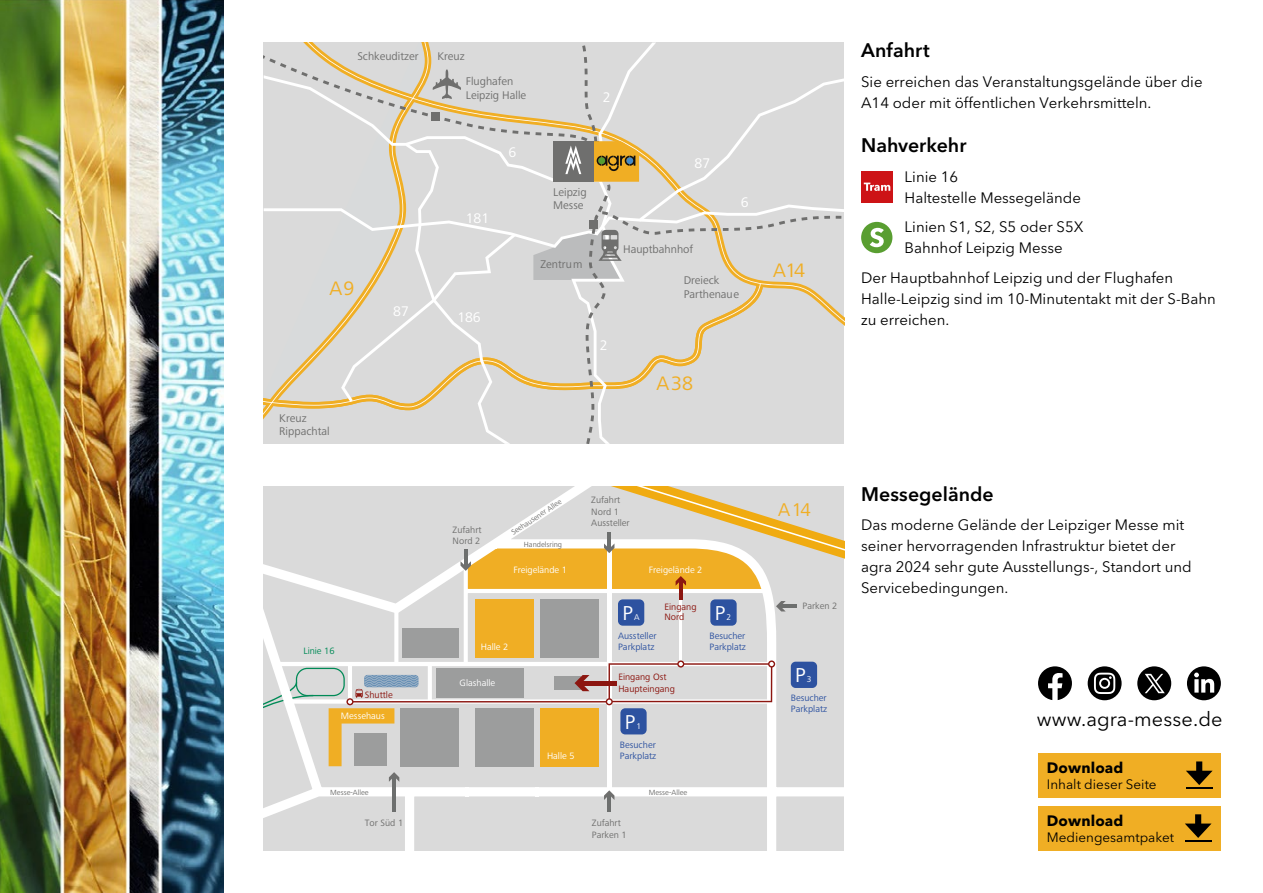
<style>
.page{position:relative;width:1263px;height:893px;background:#fff}
.page>*{position:absolute;margin:0;border:0;box-sizing:border-box;transform-origin:0 0}
.t1{font:20.85px "Frutiger Next Pro";color:#fff}
.t2{font:20.25px "Frutiger Next Pro";color:#f0ae24}
.t3{font:19.95px "Avenir Next LT Pro";letter-spacing:.005em;color:#000}
.t4{font:600 19.5px "Avenir Next LT Pro";color:#000}
.t5{font:19.05px "Frutiger Next Pro";color:#f0ae24}
.t6{font:15px/21px "Avenir Next LT Pro";color:#000}
.Fließtext{font:700 15px "Avenir Next LT Pro";letter-spacing:.01em;color:#000}
.t7{font:14.4px "Frutiger Next Pro";color:#fff}
.Fließtext-2{font:13.5px "Avenir Next LT Pro";color:#000}
.t8{font:11.55px/13.8px "Frutiger Next Pro";color:#6f6f6e}
.t9{font:9.6px/11.4px "Frutiger Next Pro";color:#2d52a0}
.t10{font:9.6px/11.4px "Frutiger Next Pro";color:#6f6f6e}
.t11{font:9.6px "Frutiger Next Pro";color:#fff}
.t12{font:9.6px/11.4px "Frutiger Next Pro";color:#8c1610}
.t13{font:9.6px "Frutiger Next Pro";color:#008a56}
.t14{font:8.7px "Frutiger Next Pro";color:#fff}
.t15{font:8.55px "Frutiger Next Pro";color:#fff}
.t16{font:7.65px "Frutiger Next Pro";color:#6f6f6e}
</style>
<div class="page">
<img style="left:0;top:0;width:224px;height:893px">
<div style="left:1038px;top:753px;width:182px;height:45px;background:#f0ae24"></div>
<div style="left:1196px;top:761px;width:6px;height:15px;background:#000"></div>
<svg style="left:1186px;top:771px;width:26px;height:18px"></svg>
<div style="left:1038px;top:806px;width:182px;height:45px;background:#f0ae24"></div>
<hr style="left:1185px;top:840px;width:26px;height:2px;background:#000">
<div style="left:1195px;top:814px;width:6px;height:15px;background:#000"></div>
<svg style="left:1185px;top:823px;width:26px;height:15px"></svg>
<svg style="left:264px;top:486px;width:580px;height:364px;background:#dbd9d5"></svg>
<hr style="left:607px;top:544px;width:4px;height:248px;background:#fff">
<hr style="left:680px;top:591px;width:2px;height:73px;background:#fff">
<hr style="left:464px;top:563px;width:4px;height:101px;background:#fff">
<svg style="left:394px;top:608px;width:4px;height:52px"></svg>
<hr style="left:393px;top:776px;width:3px;height:36px;background:#6d6f6e">
<svg style="left:389px;top:772px;width:10px;height:10px"></svg>
<div style="left:529px;top:819px;width:38px;height:7px;background:#dadada"></div>
<div style="left:530px;top:831px;width:29px;height:9px;background:#dadada"></div>
<div style="left:529px;top:842px;width:19px;height:7px;background:#dadada"></div>
<svg style="left:532px;top:772px;width:10px;height:40px"></svg>
<div style="left:448px;top:819px;width:38px;height:7px;background:#dadada"></div>
<svg style="left:461px;top:772px;width:11px;height:40px"></svg>
<hr style="left:608px;top:794px;width:3px;height:18px;background:#6d6f6e">
<svg style="left:604px;top:790px;width:10px;height:10px"></svg>
<div style="left:618px;top:599px;width:26px;height:27px;background:#2d52a0;border-radius:5px"></div>
<div style="left:710px;top:599px;width:27px;height:27px;background:#2d52a0;border-radius:5px"></div>
<div style="left:791px;top:662px;width:26px;height:26px;background:#2d52a0;border-radius:5px"></div>
<div style="left:416px;top:606px;width:36px;height:9px;background:#dadada"></div>
<div style="left:416px;top:618px;width:24px;height:7px;background:#dadada"></div>
<svg style="left:442px;top:486px;width:402px;height:125px;background:#e1cda5"></svg>
<svg style="left:264px;top:660px;width:511px;height:106px;background:#ccc5b9"></svg>
<svg style="left:264px;top:49px;width:77px;height:394px;background:#dad8d2"></svg>
<svg style="left:341px;top:43px;width:503px;height:401px;background:#d9d6cf"></svg>
<div style="left:861px;top:171px;width:32px;height:32px;background:#cd1316"></div>
<svg style="left:864px;top:183px;width:26px;height:8px"></svg>
<div style="left:861px;top:222px;width:31px;height:31px;background:#599e31;border-radius:50%"></div>
<svg style="left:870px;top:228px;width:14px;height:19px"></svg>
<div style="left:1088px;top:666px;width:33px;height:34px;background:#000;border-radius:50%"></div>
<svg style="left:1094px;top:673px;width:21px;height:21px"></svg>
<div style="left:1187px;top:666px;width:34px;height:34px;background:#000;border-radius:50%"></div>
<svg style="left:1194px;top:673px;width:20px;height:20px"></svg>
<svg style="left:1038px;top:666px;width:34px;height:34px"></svg>
<svg style="left:1137px;top:666px;width:34px;height:34px"></svg>
<p class="t8" style="left:357px;top:49px;width:63px">Schkeuditzer</p>
<p class="t8" style="left:437px;top:49px;width:29px">Kreuz</p>
<p class="t8" style="left:466px;top:74px;width:62px">Flughafen<br>Leipzig Halle</p>
<p class="t7" style="left:603px;top:89px;width:9px">2</p>
<p class="t2" style="left:330px;top:277px;width:26px">A9</p>
<p class="t8" style="left:279px;top:411px;width:52px">Kreuz<br>Rippachtal</p>
<p class="t7" style="left:393px;top:303px;width:17px">87</p>
<p class="t7" style="left:466px;top:210px;width:25px">181</p>
<p class="t7" style="left:508px;top:144px;width:9px">6</p>
<p class="t7" style="left:457px;top:309px;width:25px">186</p>
<p class="t8" style="left:553px;top:185px;width:35px;line-height:13.4px">Leipzig<br>Messe</p>
<p class="t8" style="left:541px;top:257px;width:43px">Zentrum</p>
<p class="t7" style="left:600px;top:337px;width:9px">2</p>
<p class="t7" style="left:694px;top:155px;width:17px">87</p>
<p class="t8" style="left:623px;top:242px;width:72px">Hauptbahnhof</p>
<p class="t7" style="left:741px;top:194px;width:9px">6</p>
<p class="t8" style="left:684px;top:273px;width:57px">Dreieck<br>Parthenaue</p>
<p class="t2" style="left:657px;top:372px;width:38px">A38</p>
<p class="t13" style="left:303px;top:646px;width:33px">Linie 16</p>
<p class="t12" style="left:365px;top:689px;width:29px">Shuttle</p>
<p class="t11" style="left:341px;top:710px;width:45px">Messehaus</p>
<p class="t10" style="left:453px;top:524px;width:30px">Zufahrt<br>Nord 2</p>
<p class="t16" style="left:509px;top:529px;width:60px;rotate:-33deg">Seehausener Allee</p>
<p class="t16" style="left:524px;top:540px;width:40px">Handelsring</p>
<p class="t11" style="left:513px;top:565px;width:55px">Freigelände 1</p>
<p class="t11" style="left:481px;top:641px;width:29px">Halle 2</p>
<p class="t11" style="left:460px;top:677px;width:37px">Glashalle</p>
<p class="t11" style="left:547px;top:751px;width:29px">Halle 5</p>
<p class="t10" style="left:591px;top:494px;width:40px">Zufahrt<br>Nord 1<br>Aussteller</p>
<p class="t11" style="left:649px;top:565px;width:55px">Freigelände 2</p>
<p class="t12" style="left:664px;top:601px;width:34px;line-height:10.1px">Eingang<br>Nord</p>
<p class="t1" style="left:622px;top:601px;width:12px">P</p>
<p class="t14" style="left:634px;top:612px;width:7px">A</p>
<p class="t1" style="left:715px;top:601px;width:12px">P</p>
<p class="t14" style="left:726px;top:612px;width:6px">2</p>
<p class="t9" style="left:618px;top:630px;width:40px">Aussteller<br>Parkplatz</p>
<p class="t9" style="left:709px;top:630px;width:38px">Besucher<br>Parkplatz</p>
<p class="t12" style="left:618px;top:671px;width:58px">Eingang Ost<br>Haupteingang</p>
<p class="t1" style="left:625px;top:710px;width:12px">P</p>
<p class="t15" style="left:636px;top:721px;width:6px">1</p>
<p class="t9" style="left:620px;top:739px;width:38px">Besucher<br>Parkplatz</p>
<p class="t16" style="left:330px;top:788px;width:40px">Messe-Allee</p>
<p class="t16" style="left:649px;top:788px;width:40px">Messe-Allee</p>
<p class="t10" style="left:365px;top:817px;width:40px">Tor Süd 1</p>
<p class="t10" style="left:592px;top:817px;width:36px">Zufahrt<br>Parken 1</p>
<p class="t2" style="left:773px;top:259px;width:33px">A14</p>
<p class="t4" style="left:861px;top:39px;width:70px">Anfahrt</p>
<p class="t6" style="left:861px;top:71px;width:343px">Sie erreichen das Veranstaltungsgelände über die<br>A14 oder mit öffentlichen Verkehrsmitteln.</p>
<p class="t4" style="left:861px;top:134px;width:107px">Nahverkehr</p>
<p class="t6" style="left:905px;top:166px;width:178px">Linie 16<br>Haltestelle Messegelände</p>
<p class="t6" style="left:905px;top:216px;width:180px">Linien S1, S2, S5 oder S5X<br>Bahnhof Leipzig Messe</p>
<p class="t6" style="left:861px;top:267px;width:356px">Der Hauptbahnhof Leipzig und der Flughafen<br>Halle-Leipzig sind im 10-Minutentakt mit der S-Bahn zu erreichen.</p>
<p class="t5" style="left:778px;top:499px;width:34px">A14</p>
<p class="t10" style="left:802px;top:600px;width:36px">Parken 2</p>
<p class="t1" style="left:795px;top:663px;width:12px">P</p>
<p class="t14" style="left:807px;top:674px;width:6px">3</p>
<p class="t9" style="left:791px;top:692px;width:38px">Besucher<br>Parkplatz</p>
<p class="t4" style="left:861px;top:482px;width:134px">Messegelände</p>
<p class="t6" style="left:861px;top:514px;width:332px">Das moderne Gelände der Leipziger Messe mit seiner hervorragenden Infrastruktur bietet der agra 2024 sehr gute Ausstellungs-, Standort und Servicebedingungen.</p>
<p class="t3" style="left:1037px;top:707px;width:187px">www.agra-messe.de</p>
<p class="Fließtext" style="left:1047px;top:758px;width:78px">Download</p>
<p class="Fließtext-2" style="left:1047px;top:776px;width:111px">Inhalt dieser Seite</p>
<p class="Fließtext" style="left:1047px;top:811px;width:78px">Download</p>
<p class="Fließtext-2" style="left:1047px;top:829px;width:129px">Mediengesamtpaket</p>
</div>
